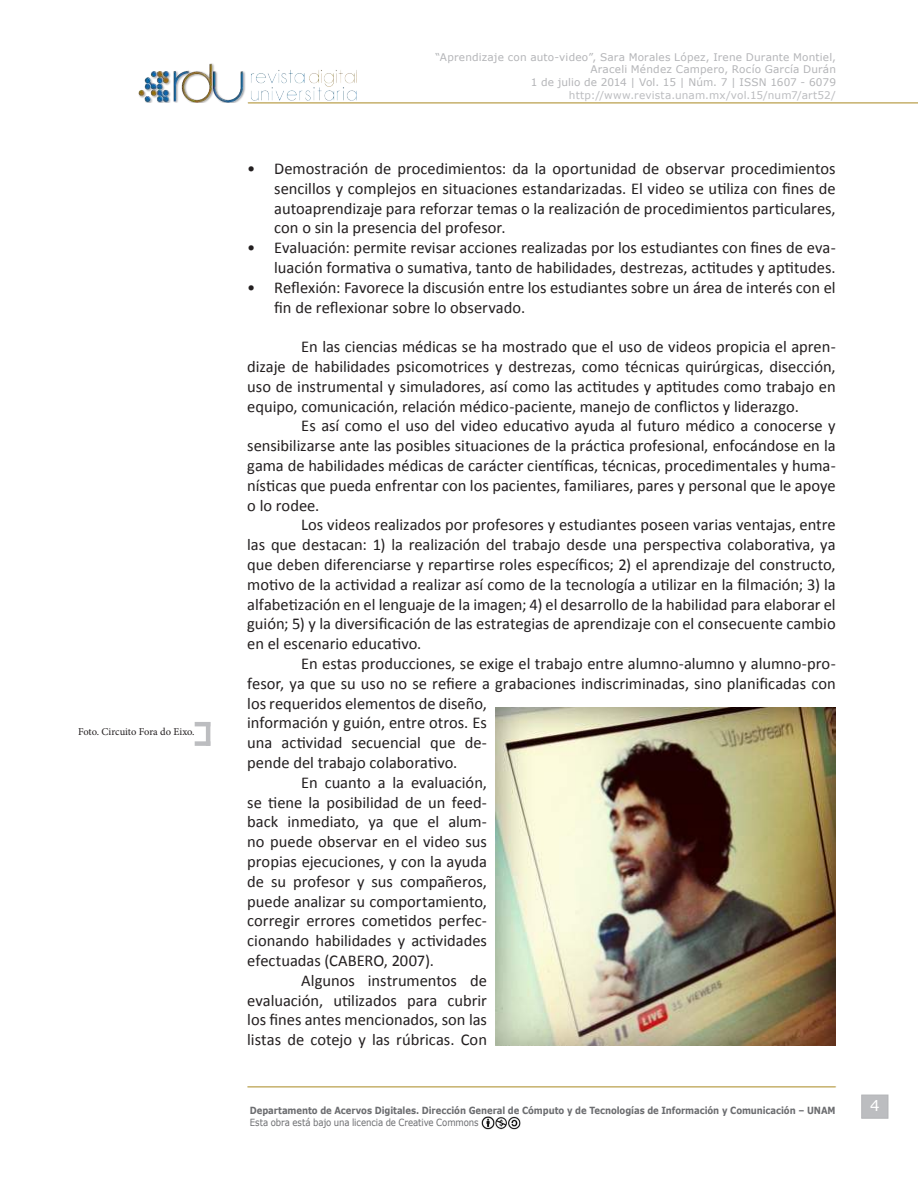
<style>
.page{position:relative;width:918px;height:1188px;background:#fff}
.page>*{position:absolute;margin:0;border:0;box-sizing:border-box;transform-origin:0 0}
.t1{font:16.5px/19.8px "Calibri";color:#231f20;text-align:justify}
.t2{font:15px "Verdana";color:#fff}
.t3{font:10.5px/12.6px "Verdana";letter-spacing:.015em;color:#b4b5b8;text-align:right}
.t4{font:10.5px "Verdana";letter-spacing:.015em;color:#bcbdc0}
.t5{font:10.5px "Minion Pro";letter-spacing:-.005em;color:#231f20}
.t6{font:700 9.9px "Verdana";letter-spacing:-.01em;color:#6c6d70;scale:.86 1}
.t7{font:9.9px "Verdana";letter-spacing:-.01em;color:#6c6d70;scale:.87 1}
</style>
<div class="page">
<div style="left:861px;top:1095px;width:27px;height:24px;background:#bcbdc0"></div>
<img style="left:138px;top:63px;width:218px;height:39px">
<hr style="left:247px;top:102px;width:671px;height:2px;background:#cbb87c">
<hr style="left:248px;top:103px;width:670px;height:1px;background:#ba9b32">
<hr style="left:247px;top:1086px;width:589px;height:2px;background:#cab677">
<hr style="left:248px;top:1087px;width:588px;height:1px;background:#ba9b32">
<img style="left:481px;top:1116px;width:39px;height:14px">
<img style="left:496px;top:708px;width:340px;height:337px">
<hr style="left:206px;top:722px;width:4px;height:24px;background:#bcbdc0">
<div style="left:195px;top:741px;width:15px;height:5px;background:#bcbdc0"></div>
<hr style="left:195px;top:722px;width:15px;height:4px;background:#bcbdc0">
<p class="t5" style="left:78px;top:725px;width:118px">Foto. Circuito Fora do Eixo.</p>
<p class="t3" style="left:436px;top:51px;width:402px">“Aprendizaje con auto-video”, Sara Morales López, Irene Durante Montiel,<br>Araceli Méndez Campero, Rocío García Durán<br>1 de julio de 2014 | Vol. 15 | Núm. 7 | ISSN 1607 - 6079</p>
<p class="t4" style="left:569px;top:88px;width:269px">http://www.revista.unam.mx/vol.15/num7/art52/</p>
<p class="t1" style="left:274px;top:159px;width:563px;text-indent:-27px">• Demostración de procedimientos: da la oportunidad de observar procedimientos sencillos y complejos en situaciones estandarizadas. El video se utiliza con fines de autoaprendizaje para reforzar temas o la realización de procedimientos particulares, con o sin la presencia del profesor.</p>
<p class="t1" style="left:247px;top:238px;width:590px;text-align:right">• Evaluación: permite revisar acciones realizadas por los estudiantes con fines de eva&shy;luación formativa o sumativa, tanto de habilidades, destrezas, actitudes y aptitudes.</p>
<p class="t1" style="left:274px;top:277px;width:563px;text-indent:-27px">• Reflexión: Favorece la discusión entre los estudiantes sobre un área de interés con el fin de reflexionar sobre lo observado.</p>
<p class="t1" style="left:247px;top:337px;width:590px;text-indent:54px">En las ciencias médicas se ha mostrado que el uso de videos propicia el apren&shy;dizaje de habilidades psicomotrices y destrezas, como técnicas quirúrgicas, disección, uso de instrumental y simuladores, así como las actitudes y aptitudes como trabajo en equipo, comunicación, relación médico-paciente, manejo de conflictos y liderazgo.</p>
<p class="t1" style="left:247px;top:416px;width:590px;text-indent:54px">Es así como el uso del video educativo ayuda al futuro médico a conocerse y sensibilizarse ante las posibles situaciones de la práctica profesional, enfocándose en la gama de habilidades médicas de carácter científicas, técnicas, procedimentales y huma&shy;nísticas que pueda enfrentar con los pacientes, familiares, pares y personal que le apoye o lo rodee.</p>
<p class="t1" style="left:247px;top:515px;width:590px;text-indent:54px">Los videos realizados por profesores y estudiantes poseen varias ventajas, entre las que destacan: 1) la realización del trabajo desde una perspectiva colaborativa, ya que deben diferenciarse y repartirse roles específicos; 2) el aprendizaje del constructo, motivo de la actividad a realizar así como de la tecnología a utilizar en la filmación; 3) la alfabetización en el lenguaje de la imagen; 4) el desarrollo de la habilidad para elaborar el guión; 5) y la diversificación de las estrategias de aprendizaje con el consecuente cambio en el escenario educativo.</p>
<p class="t1" style="left:301px;top:654px;width:536px">En estas producciones, se exige el trabajo entre alumno-alumno y alumno-pro-</p>
<p class="t1" style="left:247px;top:673px;width:590px">fesor, ya que su uso no se refiere a grabaciones indiscriminadas, sino planificadas con</p>
<p class="t1" style="left:247px;top:693px;width:241px">los requeridos elementos de diseño,</p>
<p class="t1" style="left:247px;top:713px;width:241px">información y guión, entre otros. Es</p>
<p class="t1" style="left:247px;top:733px;width:241px">una actividad secuencial que de-</p>
<p class="t1" style="left:247px;top:753px;width:212px">pende del trabajo colaborativo.</p>
<p class="t1" style="left:301px;top:772px;width:187px">En cuanto a la evaluación,</p>
<p class="t1" style="left:247px;top:792px;width:241px">se tiene la posibilidad de un feed-</p>
<p class="t1" style="left:247px;top:812px;width:241px">back inmediato, ya que el alum-</p>
<p class="t1" style="left:247px;top:832px;width:241px">no puede observar en el video sus</p>
<p class="t1" style="left:247px;top:852px;width:241px">propias ejecuciones, y con la ayuda</p>
<p class="t1" style="left:247px;top:871px;width:241px">de su profesor y sus compañeros,</p>
<p class="t1" style="left:247px;top:891px;width:241px">puede analizar su comportamiento,</p>
<p class="t1" style="left:247px;top:911px;width:241px">corregir errores cometidos perfec-</p>
<p class="t1" style="left:247px;top:931px;width:241px">cionando habilidades y actividades</p>
<p class="t1" style="left:247px;top:951px;width:188px">efectuadas (CABERO, 2007).</p>
<p class="t1" style="left:301px;top:970px;width:187px">Algunos instrumentos de</p>
<p class="t1" style="left:247px;top:990px;width:241px">evaluación, utilizados para cubrir</p>
<p class="t1" style="left:247px;top:1010px;width:241px">los fines antes mencionados, son las</p>
<p class="t1" style="left:247px;top:1030px;width:241px">listas de cotejo y las rúbricas. Con</p>
<p class="t6" style="left:250px;top:1103px;width:683px">Departamento de Acervos Digitales. Dirección General de Cómputo y de Tecnologías de Información y Comunicación – UNAM</p>
<p class="t7" style="left:250px;top:1115px;width:265px">Esta obra está bajo una licencia de Creative Commons</p>
<p class="t2" style="left:870px;top:1096px;width:11px">4</p>
</div>
